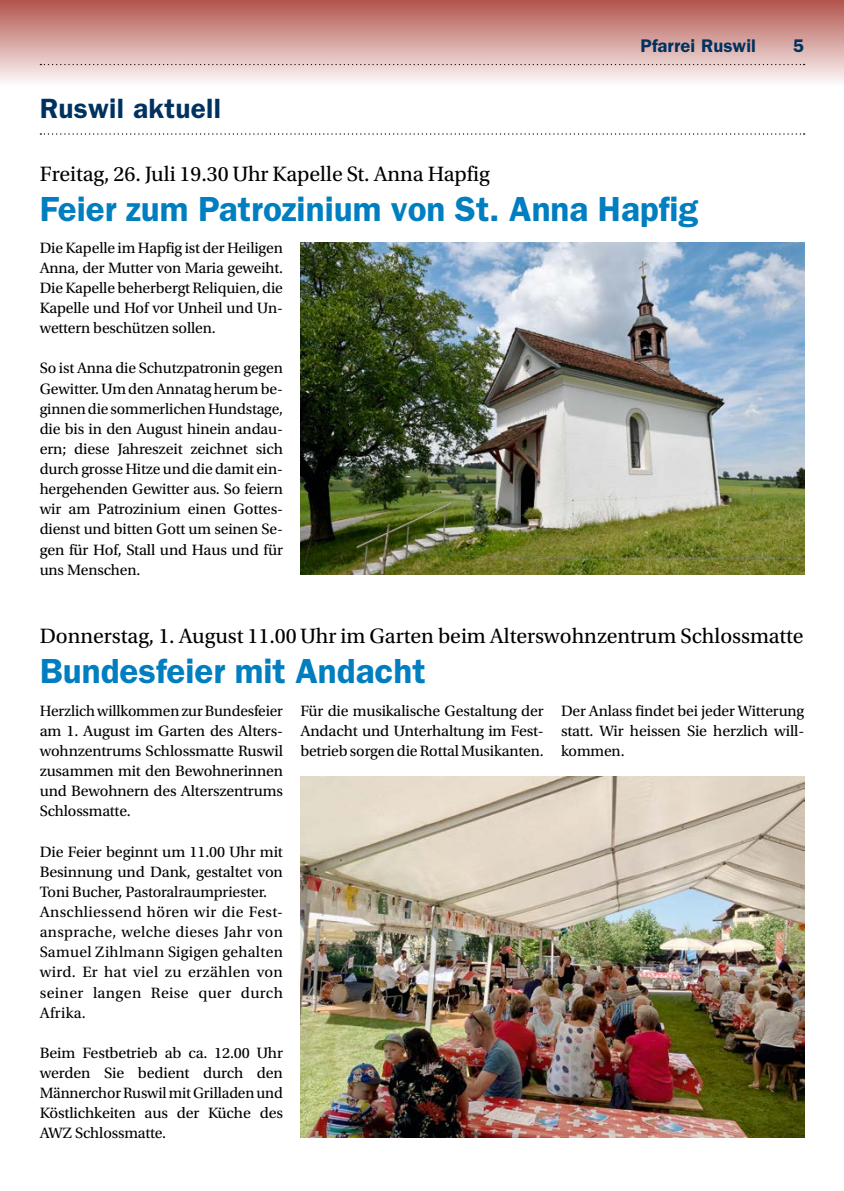
<style>
.page{position:relative;width:844px;height:1191px;background:#fff}
.page>*{position:absolute;margin:0;border:0;box-sizing:border-box;transform-origin:0 0}
.Titel_Einladungen{font:600 35px "ITC Franklin Gothic Std";color:#007ec0}
.Rubrik{font:600 28px "ITC Franklin Gothic Std";letter-spacing:.01em;color:#003260}
.Uebertitel{font:21.88px "Utopia Std";color:#000}
.t1{font:600 18.38px "ITC Franklin Gothic Std";letter-spacing:.005em;color:#003260}
.Fliesstext{font:15.75px/20.1px "Utopia Std";letter-spacing:-.01em;color:#000;text-align:justify}
</style>
<div class="page">
<div style="left:0;top:0;width:843px;height:86px;background:linear-gradient(to bottom,#b3544c,#f9f7f7)"></div>
<svg style="left:40px;top:133px;width:764px;height:2px"></svg>
<img style="left:300px;top:242px;width:504px;height:332px">
<img style="left:300px;top:776px;width:504px;height:361px">
<p class="Rubrik" style="left:40px;top:92px;width:183px">Ruswil aktuell</p>
<p class="t1" style="left:640px;top:35px;width:117px">Pfarrei Ruswil</p>
<p class="t1" style="left:793px;top:35px;width:13px">5</p>
<p class="Uebertitel" style="left:40px;top:162px;width:451px">Freitag, 26. Juli 19.30 Uhr Kapelle St. Anna Hapfig</p>
<p class="Titel_Einladungen" style="left:40px;top:189px;width:659px">Feier zum Patrozinium von St. Anna Hapfig</p>
<p class="Fliesstext" style="left:40px;top:238px;width:245px">Die Kapelle im Hapfig ist der Heiligen Anna, der Mutter von Maria geweiht.<br>Die Kapelle beherbergt Reliquien, die Kapelle und Hof vor Unheil und Un&shy;wettern beschützen sollen.</p>
<p class="Fliesstext" style="left:40px;top:358px;width:245px">So ist Anna die Schutzpatronin gegen Gewitter. Um den Annatag herum be&shy;ginnen die sommerlichen Hundstage, die bis in den August hinein andau&shy;ern; diese Jahreszeit zeichnet sich durch grosse Hitze und die damit ein&shy;hergehenden Gewitter aus. So feiern wir am Patrozinium einen Gottes&shy;dienst und bitten Gott um seinen Se&shy;gen für Hof, Stall und Haus und für uns Menschen.</p>
<p class="Uebertitel" style="left:40px;top:624px;width:765px">Donnerstag, 1. August 11.00 Uhr im Garten beim Alterswohnzentrum Schlossmatte</p>
<p class="Titel_Einladungen" style="left:40px;top:651px;width:387px">Bundesfeier mit Andacht</p>
<p class="Fliesstext" style="left:300px;top:700px;width:245px">Für die musikalische Gestaltung der Andacht und Unterhaltung im Fest&shy;betrieb sorgen die Rottal Musikanten.</p>
<p class="Fliesstext" style="left:561px;top:700px;width:245px">Der Anlass findet bei jeder Witterung statt. Wir heissen Sie herzlich will&shy;kommen.</p>
<p class="Fliesstext" style="left:40px;top:700px;width:245px">Herzlich willkommen zur Bundesfeier am 1. August im Garten des Alters&shy;wohnzentrums Schlossmatte Ruswil zusammen mit den Bewohnerinnen und Bewohnern des Alterszentrums Schlossmatte.</p>
<p class="Fliesstext" style="left:40px;top:841px;width:245px">Die Feier beginnt um 11.00 Uhr mit Besinnung und Dank, gestaltet von Toni Bucher, Pastoralraumpriester.</p>
<p class="Fliesstext" style="left:40px;top:902px;width:245px">Anschliessend hören wir die Fest&shy;ansprache, welche dieses Jahr von Samuel Zihlmann Sigigen gehalten wird. Er hat viel zu erzählen von seiner langen Reise quer durch Afrika.</p>
<p class="Fliesstext" style="left:40px;top:1043px;width:245px">Beim Festbetrieb ab ca. 12.00 Uhr werden Sie bedient durch den Männerchor Ruswil mit Grilladen und Köstlichkeiten aus der Küche des AWZ Schlossmatte.</p>
</div>
